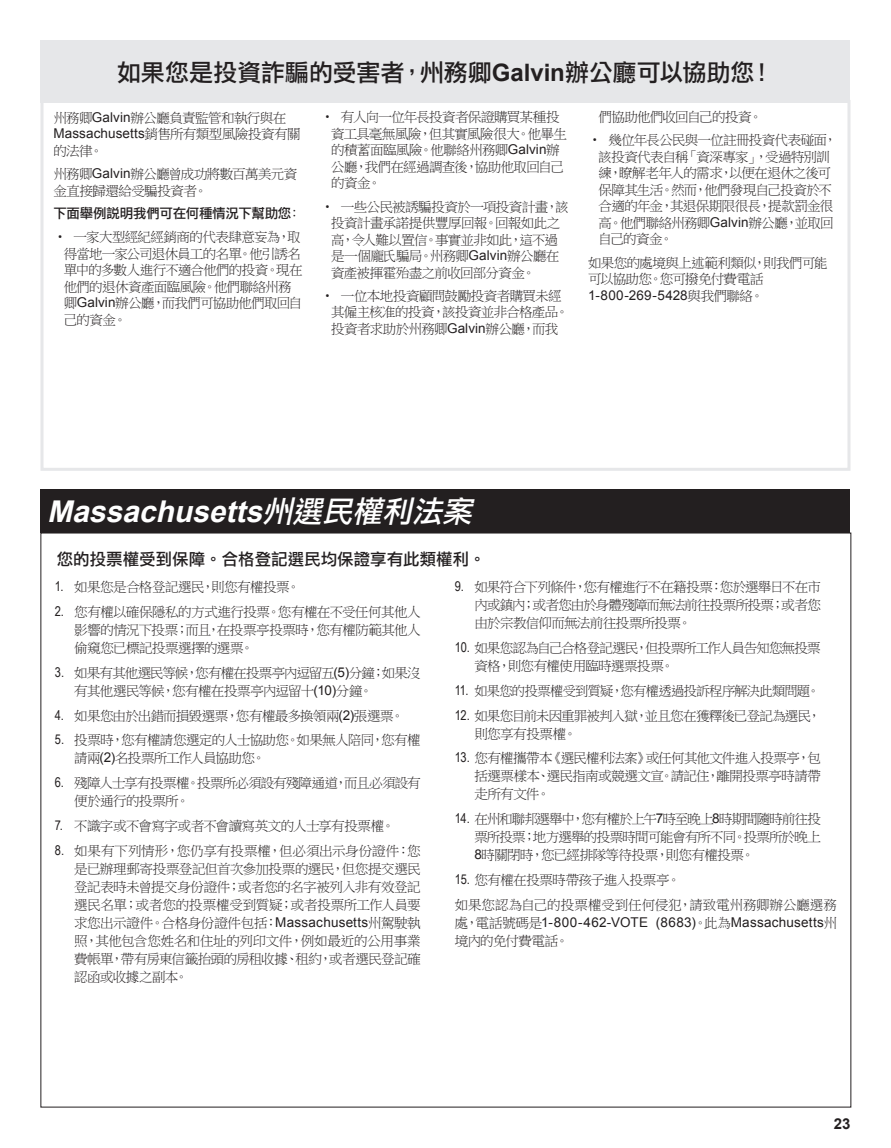
<style>
.page{position:relative;width:891px;height:1148px;background:#fff}
.page>*{position:absolute;margin:0;border:0;box-sizing:border-box;transform-origin:0 0}
.t1{font:italic 700 30px "Arial";color:#fff}
.t2{font:24px "Li Hei Pro";letter-spacing:-.005em;color:#231f20}
.t3{font:16.5px "Li Hei Pro";color:#231f20}
.t4{font:700 15px "Arial";color:#231f20}
.t5{font:13.5px/16.5px "Ming Li U";letter-spacing:-.045em;color:#231f20}
.t6{font:13.5px "Arial";letter-spacing:.015em;color:#231f20}
.t7{font:13.5px/24.8px "Ming Li U";letter-spacing:-.02em;color:#231f20}
.t8{font:13.5px "Li Hei Pro";letter-spacing:-.02em;color:#231f20}
.s1{font-family:"Arial";font-weight:700}
.s2{font-family:"Arial"}
.s3{font-family:"Ming Li U"}
.s4{font-family:"Li Hei Pro";font-weight:400}
.s5{font-family:"Arial Narrow"}
</style>
<div class="page">
<div style="left:40px;top:489px;width:810px;height:43px;background:#231f20"></div>
<div style="left:40px;top:100px;width:810px;height:371px;border:3px solid #e6e7e9"></div>
<div style="left:40px;top:40px;width:810px;height:63px;background:#e6e7e9"></div>
<h2 class="t2" style="left:117px;top:60px;width:658px">如果您是投資詐騙的受害者，州務卿<span class="s1">Galvin</span>辦公廳可以協助您！</h2>
<p class="t5" style="left:53px;top:110px;width:235px">州務卿<span class="s2">Galvin</span>辦公廳負責監管和執行與在</p>
<p class="t6" style="left:53px;top:126px;width:249px">Massachusetts<span class="s3">銷售所有類型風險投資有關</span></p>
<p class="t5" style="left:53px;top:139px;width:246px;line-height:23.2px">的法律。<br>州務卿<span class="s2">Galvin</span>辦公廳曾成功將數百萬美元資</p>
<p class="t5" style="left:53px;top:182px;width:156px">金直接歸還給受騙投資者。</p>
<p class="t8" style="left:53px;top:206px;width:249px">下面舉例說明我們可在何種情況下幫助您<span class="s3">：</span></p>
<p class="t5" style="left:64px;top:229px;width:240px;text-indent:-11px">• 一家大型經紀經銷商的代表肆意妄為，取得當地一家公司退休員工的名單。他引誘名單中的多數人進行不適合他們的投資。現在他們的退休資產面臨風險。他們聯絡州務卿<span class="s2">Galvin</span>辦公廳，而我們可協助他們取回自己的資金。</p>
<p class="t5" style="left:331px;top:109px;width:237px;text-indent:-11px">• 有人向一位年長投資者保證購買某種投資工具毫無風險，但其實風險很大。他畢生的積蓄面臨風險。他聯絡州務卿<span class="s2">Galvin</span>辦公廳，我們在經過調查後，協助他取回自己的資金。</p>
<p class="t5" style="left:331px;top:198px;width:239px;text-indent:-11px">• 一些公民被誘騙投資於一項投資計畫，該投資計畫承諾提供豐厚回報。回報如此之高，令人難以置信。事實並非如此，這不過是一個龐氏騙局。州務卿<span class="s2">Galvin</span>辦公廳在資產被揮霍殆盡之前收回部分資金。</p>
<p class="t5" style="left:331px;top:287px;width:239px;text-indent:-11px">• 一位本地投資顧問鼓勵投資者購買未經其僱主核准的投資，該投資並非合格產品。投資者求助於州務卿<span class="s2">Galvin</span>辦公廳，而我</p>
<p class="t5" style="left:599px;top:109px;width:165px">們協助他們收回自己的投資。</p>
<p class="t5" style="left:599px;top:132px;width:240px;text-indent:-11px">• 幾位年長公民與一位註冊投資代表碰面，該投資代表自稱「資深專家」，受過特別訓練，瞭解老年人的需求，以便在退休之後可保障其生活。然而，他們發現自己投資於不合適的年金，其退保期限很長，提款罰金很高。他們聯絡州務卿<span class="s2">Galvin</span>辦公廳，並取回自己的資金。</p>
<p class="t5" style="left:588px;top:254px;width:241px">如果您的處境與上述範利類似，則我們可能可以協助您。您可撥免付費電話</p>
<p class="t6" style="left:588px;top:287px;width:177px">1-800-269-5428<span class="s3">與我們聯絡。</span></p>
<h1 class="t1" style="left:47px;top:495px;width:433px">Massachusetts<span class="s4">州選民權利法案</span></h1>
<p class="t3" style="left:57px;top:550px;width:430px">您的投票權受到保障。合格登記選民均保證享有此類權利。</p>
<p class="t5" style="left:55px;top:579px;width:247px"><span class="s5">1.</span> 如果您是合格登記選民，則您有權投票。</p>
<p class="t5" style="left:74px;top:603px;width:348px;line-height:18px;text-align:justify;text-indent:-19px"><span class="s5">2.</span> 您有權以確保隱私的方式進行投票。您有權在不受任何其他人影響的情況下投票；而且，在投票亭投票時，您有權防範其他人偷窺您已標記投票選擇的選票。</p>
<p class="t5" style="left:74px;top:663px;width:348px;line-height:18px;text-indent:-19px"><span class="s5">3.</span> 如果有其他選民等候，您有權在投票亭內逗留五<span class="s2">(5)</span>分鐘；如果沒有其他選民等候，您有權在投票亭內逗留十<span class="s2">(10)</span>分鐘。</p>
<p class="t5" style="left:55px;top:707px;width:351px"><span class="s5">4.</span> 如果您由於出錯而損毀選票，您有權最多換領兩<span class="s2">(2)</span>張選票。</p>
<p class="t5" style="left:74px;top:731px;width:348px;line-height:18px;text-indent:-19px"><span class="s5">5.</span> 投票時，您有權請您選定的人士協助您。如果無人陪同，您有權請兩<span class="s2">(2)</span>名投票所工作人員協助您。</p>
<p class="t5" style="left:74px;top:774px;width:348px;line-height:18px;text-indent:-19px"><span class="s5">6.</span> 殘障人士享有投票權。投票所必須設有殘障通道，而且必須設有便於通行的投票所。</p>
<p class="t5" style="left:55px;top:817px;width:342px"><span class="s5">7.</span> 不識字或不會寫字或者不會讀寫英文的人士享有投票權。</p>
<p class="t5" style="left:74px;top:841px;width:348px;line-height:18px;text-align:justify;text-indent:-19px"><span class="s5">8.</span> 如果有下列情形，您仍享有投票權，但必須出示身份證件：您是已辦理郵寄投票登記但首次參加投票的選民，但您提交選民登記表時未曾提交身份證件；或者您的名字被列入非有效登記選民名單；或者您的投票權受到質疑；或者投票所工作人員要求您出示證件。合格身份證件包括：<span class="s2">Massachusetts</span>州駕駛執照，其他包含您姓名和住址的列印文件，例如最近的公用事業費帳單，帶有房東信籤抬頭的房租收據、租約，或者選民登記確認函或收據之副本。</p>
<p class="t5" style="left:474px;top:578px;width:348px;line-height:18px;text-align:justify;text-indent:-19px"><span class="s5">9.</span> 如果符合下列條件，您有權進行不在籍投票：您於選舉日不在市內或鎮內；或者您由於身體殘障而無法前往投票所投票；或者您由於宗教信仰而無法前往投票所投票。</p>
<p class="t5" style="left:474px;top:639px;width:348px;line-height:18px;text-indent:-19px"><span class="s5">10.</span> 如果您認為自己合格登記選民，但投票所工作人員告知您無投票資格，則您有權使用臨時選票投票。</p>
<p class="t5" style="left:455px;top:682px;width:367px"><span class="s5">11.</span> 如果您的投票權受到質疑，您有權透過投訴程序解決此類問題。</p>
<p class="t5" style="left:474px;top:706px;width:348px;line-height:18px;text-indent:-19px"><span class="s5">12.</span> 如果您目前未因重罪被判入獄，並且您在獲釋後已登記為選民，則您享有投票權。</p>
<p class="t5" style="left:474px;top:749px;width:348px;line-height:18px;text-align:justify;text-indent:-19px"><span class="s5">13.</span> 您有權攜帶本《選民權利法案》或任何其他文件進入投票亭，包括選票樣本、選民指南或競選文宣。請記住，離開投票亭時請帶走所有文件。</p>
<p class="t5" style="left:474px;top:810px;width:348px;line-height:18px;text-align:justify;text-indent:-20px"><span class="s5">14.</span> 在州和聯邦選舉中，您有權於上午<span class="s2">7</span>時至晚上<span class="s2">8</span>時期間隨時前往投票所投票；地方選舉的投票時間可能會有所不同。投票所於晚上<span class="s2">8</span>時關閉時，您已經排隊等待投票，則您有權投票。</p>
<p class="t7" style="left:455px;top:867px;width:384px"><span class="s5">15.</span> 您有權在投票時帶孩子進入投票亭。<br>如果您認為自己的投票權受到任何侵犯，請致電州務卿辦公廳選務</p>
<p class="t6" style="left:455px;top:914px;width:384px"><span class="s3">處，電話號碼是</span>1-800-462-VOTE (8683)<span class="s3">。此為</span>Massachusetts<span class="s3">州</span></p>
<p class="t5" style="left:455px;top:932px;width:116px">境內的免付費電話。</p>
<p class="t4" style="left:834px;top:1114px;width:18px">23</p>
</div>
